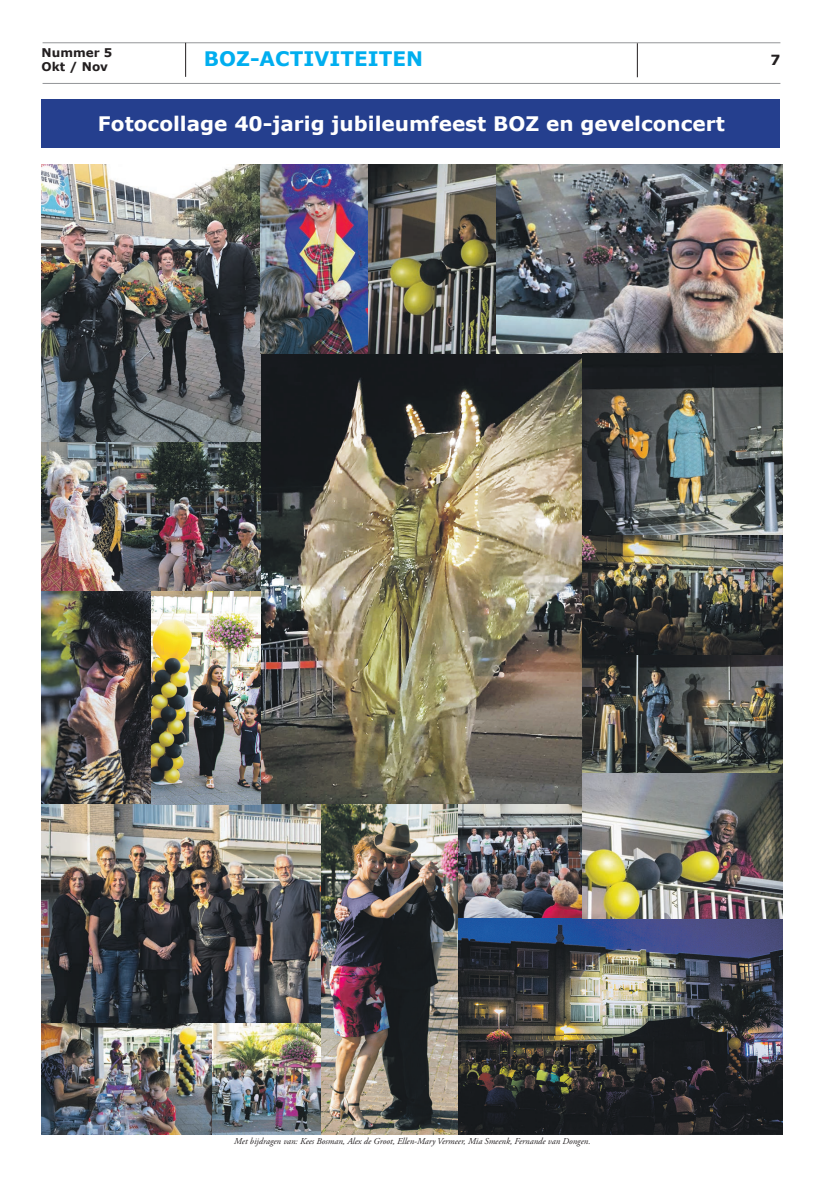
<style>
.page{position:relative;width:823px;height:1191px;background:#fff}
.page>*{position:absolute;margin:0;border:0;box-sizing:border-box;transform-origin:0 0}
.t1{font:700 20px "Verdana";color:#fff}
.t2{font:700 20px "Verdana";color:#00aeef}
.t3{font:700 14px "Verdana";color:#231f20}
.t4{font:700 12px/14.4px "Verdana";color:#231f20}
.t5{font:italic 9px "Adobe Garamond Pro";color:#231f20}
</style>
<div class="page">
<div style="left:42px;top:99px;width:737px;height:48px;background:#253f8e"></div>
<img style="left:260px;top:353px;width:322px;height:451px">
<img style="left:495px;top:164px;width:286px;height:189px">
<img style="left:42px;top:164px;width:218px;height:640px">
<img style="left:42px;top:804px;width:279px;height:219px">
<img style="left:260px;top:164px;width:108px;height:189px">
<img style="left:457px;top:804px;width:125px;height:114px">
<img style="left:582px;top:353px;width:199px;height:565px">
<img style="left:457px;top:918px;width:324px;height:216px">
<img style="left:368px;top:164px;width:127px;height:189px">
<img style="left:42px;top:1023px;width:279px;height:111px">
<img style="left:321px;top:804px;width:136px;height:330px">
<hr style="left:43px;top:43px;width:737px;height:1px;background:#939598">
<hr style="left:43px;top:83px;width:737px;height:1px;background:#939598">
<hr style="left:185px;top:43px;width:1px;height:34px;background:#231f20">
<hr style="left:636px;top:43px;width:1px;height:34px;background:#231f20">
<h3 class="t4" style="left:42px;top:46px;width:72px">Nummer 5<br>Okt / Nov</h3>
<h2 class="t3" style="left:769px;top:50px;width:11px">7</h2>
<h1 class="t2" style="left:204px;top:46px;width:220px">BOZ-ACTIVITEITEN</h1>
<h1 class="t1" style="left:98px;top:111px;width:628px">Fotocollage 40-jarig jubileumfeest BOZ en gevelconcert</h1>
<p class="t5" style="left:234px;top:1135px;width:357px">Met bijdragen van: Kees Bosman, Alex de Groot, Ellen-Mary Vermeer, Mia Smeenk, Fernande van Dongen.</p>
</div>
